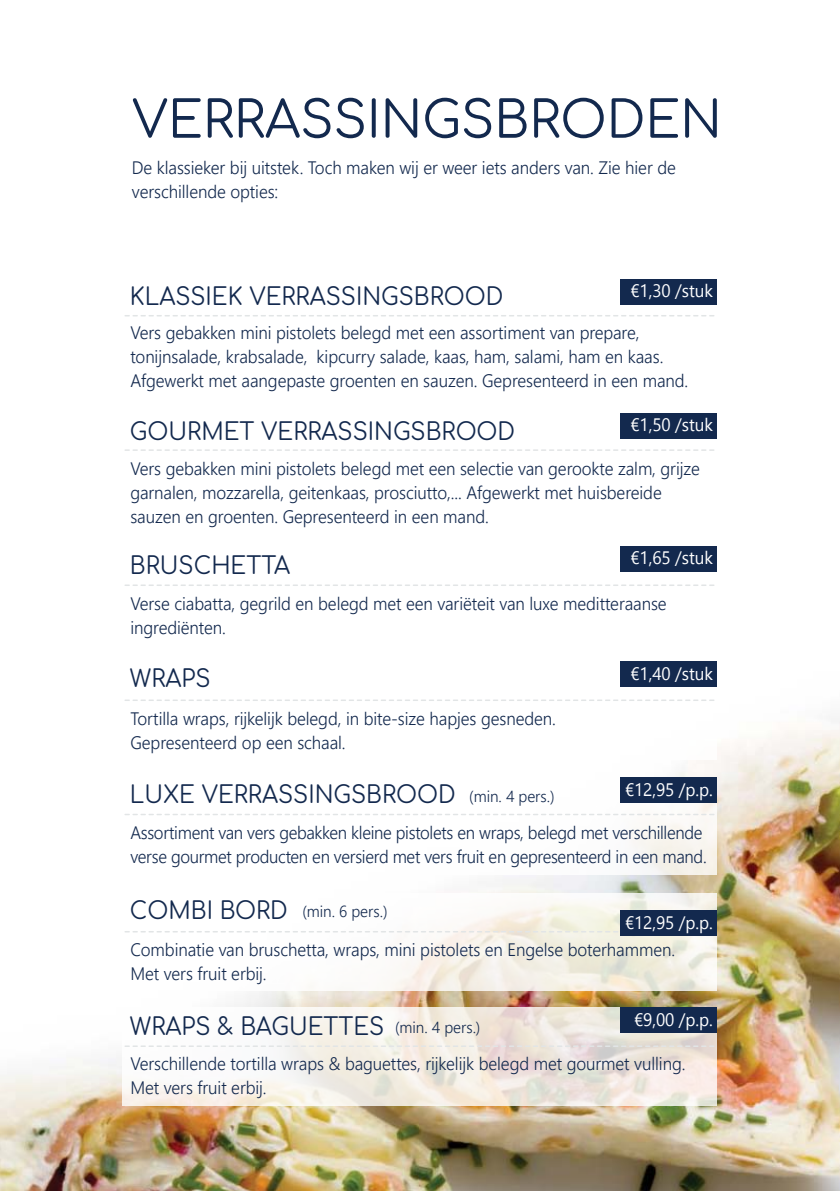
<style>
.page{position:relative;width:840px;height:1191px;background:#fff}
.page>*{position:absolute;margin:0;border:0;box-sizing:border-box;transform-origin:0 0}
.t1{font:50.6px "Comfortaa";letter-spacing:-.005em;color:#13294e}
.t2{font:24px "Comfortaa";color:#13294e;scale:.95 1}
.t3{font:300 18px/24px "Segoe UI";letter-spacing:-.005em;color:#13294e;scale:.95 1}
.t4{font:300 18px/24px "Segoe UI";letter-spacing:-.005em;color:#13294e;scale:.94 1}
.t5{font:18px "Segoe UI";letter-spacing:-.005em;color:#fff;scale:.95 1}
.t6{font:300 16px "Segoe UI";letter-spacing:-.005em;color:#13294e}
</style>
<div class="page">
<img style="left:0;top:661px;width:839px;height:530px">
<div style="left:123px;top:661px;width:593px;height:99px;background:#fff"></div>
<div style="left:123px;top:777px;width:593px;height:98px;background:#fff"></div>
<svg style="left:123px;top:893px;width:593px;height:98px"></svg>
<svg style="left:123px;top:1007px;width:593px;height:99px"></svg>
<svg style="left:125px;top:315px;width:589px;height:1px"></svg>
<svg style="left:125px;top:449px;width:589px;height:2px"></svg>
<svg style="left:125px;top:584px;width:589px;height:2px"></svg>
<svg style="left:125px;top:931px;width:495px;height:1px"></svg>
<svg style="left:125px;top:699px;width:589px;height:2px"></svg>
<svg style="left:125px;top:813px;width:589px;height:2px"></svg>
<svg style="left:125px;top:1045px;width:589px;height:2px"></svg>
<div style="left:620px;top:279px;width:96px;height:26px;background:#13294e"></div>
<div style="left:620px;top:413px;width:96px;height:25px;background:#13294e"></div>
<div style="left:620px;top:546px;width:96px;height:26px;background:#13294e"></div>
<div style="left:620px;top:661px;width:96px;height:26px;background:#13294e"></div>
<div style="left:620px;top:777px;width:96px;height:26px;background:#13294e"></div>
<div style="left:620px;top:910px;width:96px;height:26px;background:#13294e"></div>
<div style="left:620px;top:1007px;width:96px;height:26px;background:#13294e"></div>
<h1 class="t1" style="left:132px;top:74px;width:591px">VERRASSINGSBRODEN</h1>
<p class="t3" style="left:132px;top:155px;width:574px">De klassieker bij uitstek. Toch maken wij er weer iets anders van. Zie hier de verschillende opties:</p>
<p class="t5" style="left:630px;top:276px;width:88px">€1,30 /stuk</p>
<h2 class="t2" style="left:130px;top:274px;width:394px">KLASSIEK VERRASSINGSBROOD</h2>
<p class="t3" style="left:130px;top:320px;width:588px">Vers gebakken mini pistolets belegd met een assortiment van prepare, tonijnsalade, krabsalade, kipcurry salade, kaas, ham, salami, ham en kaas.<br>Afgewerkt met aangepaste groenten en sauzen. Gepresenteerd in een mand.</p>
<h2 class="t2" style="left:130px;top:409px;width:406px">GOURMET VERRASSINGSBROOD</h2>
<p class="t3" style="left:130px;top:456px;width:601px">Vers gebakken mini pistolets belegd met een selectie van gerookte zalm, grijze garnalen, mozzarella, geitenkaas, prosciutto,... Afgewerkt met huisbereide sauzen en groenten. Gepresenteerd in een mand.</p>
<h2 class="t2" style="left:130px;top:543px;width:170px">BRUSCHETTA</h2>
<p class="t3" style="left:130px;top:591px;width:565px">Verse ciabatta, gegrild en belegd met een variëteit van luxe meditteraanse ingrediënten.</p>
<p class="t5" style="left:630px;top:410px;width:88px">€1,50 /stuk</p>
<p class="t5" style="left:630px;top:543px;width:88px">€1,65 /stuk</p>
<p class="t5" style="left:630px;top:659px;width:88px">€1,40 /stuk</p>
<h2 class="t2" style="left:130px;top:657px;width:86px">WRAPS</h2>
<p class="t3" style="left:130px;top:706px;width:449px">Tortilla wraps, rijkelijk belegd, in bite-size hapjes gesneden.<br>Gepresenteerd op een schaal.</p>
<h2 class="t2" style="left:130px;top:773px;width:344px">LUXE VERRASSINGSBROOD</h2>
<p class="t4" style="left:130px;top:820px;width:614px">Assortiment van vers gebakken kleine pistolets en wraps, belegd met verschillende verse gourmet producten en versierd met vers fruit en gepresenteerd in een mand.</p>
<p class="t5" style="left:624px;top:775px;width:94px">€12,95 /p.p.</p>
<p class="t6" style="left:469px;top:783px;width:87px">(min. 4 pers.)</p>
<h2 class="t2" style="left:130px;top:888px;width:168px">COMBI BORD</h2>
<p class="t3" style="left:130px;top:937px;width:574px">Combinatie van bruschetta, wraps, mini pistolets en Engelse boterhammen.<br>Met vers fruit erbij.</p>
<p class="t6" style="left:302px;top:898px;width:86px">(min. 6 pers.)</p>
<p class="t5" style="left:624px;top:908px;width:94px">€12,95 /p.p.</p>
<h2 class="t2" style="left:130px;top:1004px;width:269px">WRAPS &amp; BAGUETTES</h2>
<p class="t6" style="left:395px;top:1014px;width:87px">(min. 4 pers.)</p>
<p class="t5" style="left:633px;top:1004px;width:84px">€9,00 /p.p.</p>
<p class="t3" style="left:130px;top:1051px;width:585px">Verschillende tortilla wraps &amp; baguettes, rijkelijk belegd met gourmet vulling.<br>Met vers fruit erbij.</p>
</div>
